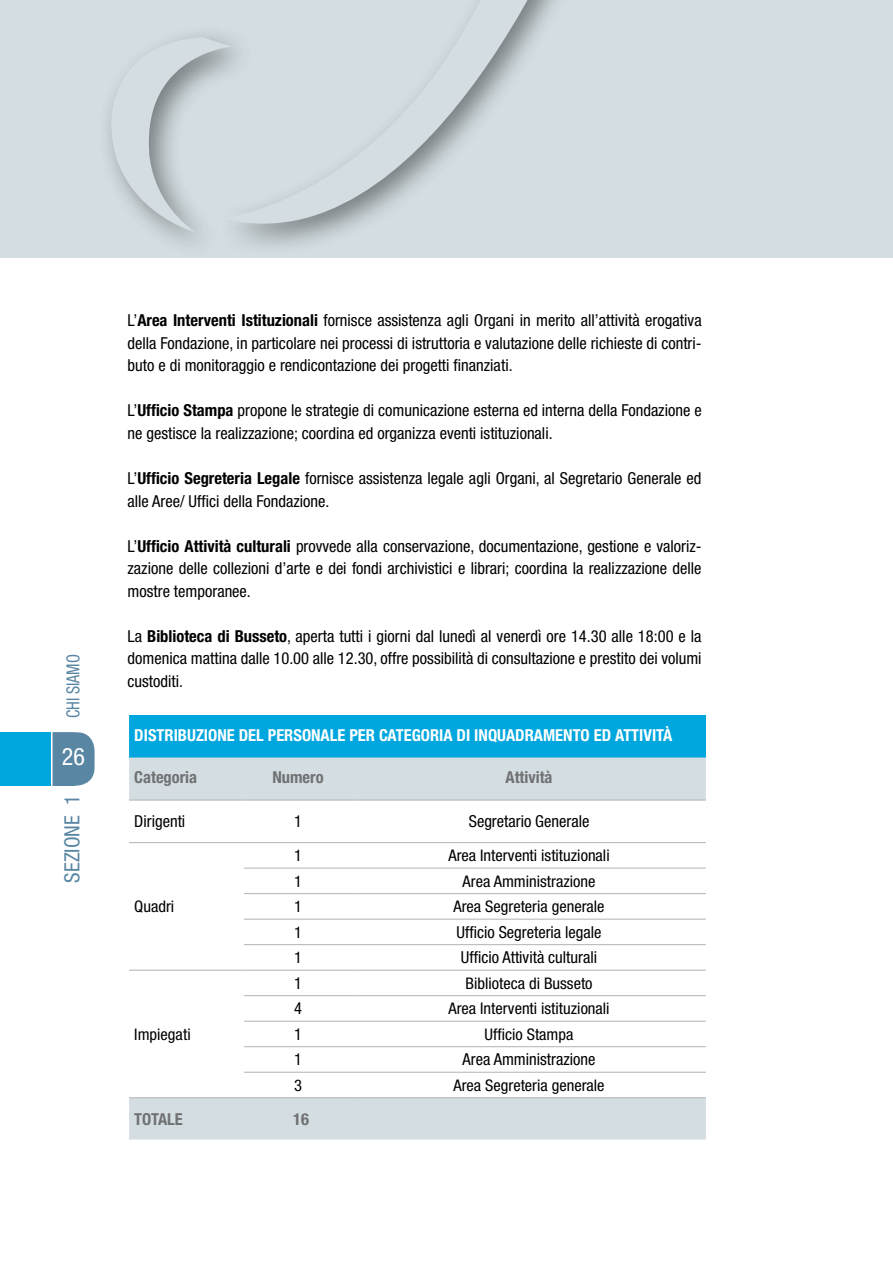
<style>
.page{position:relative;width:893px;height:1263px;background:#fff}
.page>*{position:absolute;margin:0;border:0;box-sizing:border-box;transform-origin:0 0}
.t1{font:condensed 24px "Helvetica Neue LT Std";color:#fff}
.t2{font:condensed 21px "Helvetica Neue LT Std";color:#5986a3}
.t3{font:condensed 18px "Helvetica Neue LT Std";color:#5986a3;scale:.9 1}
.t4{font:condensed 16.5px/22.5px "Helvetica Neue LT Std";color:#000;text-align:justify}
.t5{font:700 condensed 16.5px "Helvetica Neue LT Std";color:#fff}
.t6{font:700 condensed 16.5px "Helvetica Neue LT Std";color:#707172}
.t7{font:condensed 16.05px "Helvetica Neue LT Std";color:#000}
.s1{font-weight:700}
</style>
<div class="page">
<div style="left:0;top:732px;width:52px;height:54px;background:#00a6de"></div>
<svg style="left:53px;top:732px;width:13px;height:54px"></svg>
<div style="left:441px;top:0;width:452px;height:258px;background:#d4dee2"></div>
<div style="left:0;top:0;width:700px;height:255px;background:#d4dee2"></div>
<svg style="left:109px;top:37px;width:104px;height:196px"></svg>
<div style="left:213px;top:0;width:487px;height:255px;background:#000;opacity:.45"></div>
<svg style="left:223px;top:0;width:477px;height:255px"></svg>
<div style="left:52px;top:732px;width:43px;height:54px;background:#5986a3;border-radius:18px"></div>
<hr style="left:51px;top:728px;width:2px;height:59px;background:#fff">
<div style="left:128px;top:715px;width:578px;height:42px;background:#00a6de"></div>
<div style="left:129px;top:757px;width:577px;height:382px;background:#d4dee2"></div>
<svg style="left:129px;top:801px;width:577px;height:296px"></svg>
<hr style="left:128px;top:715px;width:1px;height:42px;background:#fff">
<hr style="left:129px;top:800px;width:115px;height:1px;background:#b1b3b4">
<hr style="left:244px;top:800px;width:108px;height:1px;background:#b1b3b4">
<hr style="left:352px;top:800px;width:354px;height:1px;background:#b1b3b4">
<hr style="left:129px;top:842px;width:115px;height:1px;background:#b1b3b4">
<hr style="left:244px;top:842px;width:108px;height:1px;background:#b1b3b4">
<hr style="left:352px;top:842px;width:354px;height:1px;background:#b1b3b4">
<hr style="left:244px;top:868px;width:108px;height:1px;background:#b1b3b4">
<hr style="left:352px;top:868px;width:354px;height:1px;background:#b1b3b4">
<hr style="left:244px;top:893px;width:108px;height:1px;background:#b1b3b4">
<hr style="left:352px;top:893px;width:354px;height:1px;background:#b1b3b4">
<hr style="left:244px;top:919px;width:108px;height:1px;background:#b1b3b4">
<hr style="left:352px;top:919px;width:354px;height:1px;background:#b1b3b4">
<hr style="left:129px;top:970px;width:115px;height:1px;background:#b1b3b4">
<hr style="left:244px;top:944px;width:108px;height:1px;background:#b1b3b4">
<hr style="left:244px;top:970px;width:108px;height:1px;background:#b1b3b4">
<hr style="left:352px;top:944px;width:354px;height:1px;background:#b1b3b4">
<hr style="left:352px;top:970px;width:354px;height:1px;background:#b1b3b4">
<hr style="left:244px;top:995px;width:108px;height:1px;background:#b1b3b4">
<hr style="left:352px;top:995px;width:354px;height:1px;background:#b1b3b4">
<hr style="left:244px;top:1021px;width:108px;height:1px;background:#b1b3b4">
<hr style="left:352px;top:1021px;width:354px;height:1px;background:#b1b3b4">
<hr style="left:244px;top:1046px;width:108px;height:1px;background:#b1b3b4">
<hr style="left:352px;top:1046px;width:354px;height:1px;background:#b1b3b4">
<hr style="left:244px;top:1072px;width:108px;height:1px;background:#b1b3b4">
<hr style="left:352px;top:1072px;width:354px;height:1px;background:#b1b3b4">
<hr style="left:129px;top:1097px;width:115px;height:1px;background:#b1b3b4">
<hr style="left:244px;top:1097px;width:108px;height:1px;background:#b1b3b4">
<hr style="left:352px;top:1097px;width:354px;height:1px;background:#b1b3b4">
<p class="t3" style="left:63px;top:718px;width:73px;rotate:-90deg">CHI SIAMO</p>
<h1 class="t1" style="left:62px;top:743px;width:25px">26</h1>
<p class="t2" style="left:60px;top:883px;width:89px;rotate:-90deg">SEZIONE 1</p>
<p class="t4" style="left:128px;top:309px;width:576px">L’<span class="s1">Area Interventi Istituzionali</span> fornisce assistenza agli Organi in merito all’attività erogativa della Fondazione, in particolare nei processi di istruttoria e valutazione delle richieste di contri&shy;buto e di monitoraggio e rendicontazione dei progetti finanziati.</p>
<p class="t4" style="left:128px;top:399px;width:576px">L’<span class="s1">Ufficio Stampa</span> propone le strategie di comunicazione esterna ed interna della Fondazione e ne gestisce la realizzazione; coordina ed organizza eventi istituzionali.</p>
<p class="t4" style="left:128px;top:467px;width:575px">L’<span class="s1">Ufficio Segreteria Legale</span> fornisce assistenza legale agli Organi, al Segretario Generale ed alle Aree/ Uffici della Fondazione.</p>
<p class="t4" style="left:128px;top:534px;width:576px">L’<span class="s1">Ufficio Attività culturali</span> provvede alla conservazione, documentazione, gestione e valoriz&shy;zazione delle collezioni d’arte e dei fondi archivistici e librari; coordina la realizzazione delle mostre temporanee.</p>
<p class="t4" style="left:128px;top:624px;width:576px">La <span class="s1">Biblioteca di Busseto</span>, aperta tutti i giorni dal lunedì al venerdì ore 14.30 alle 18:00 e la domenica mattina dalle 10.00 alle 12.30, offre possibilità di consultazione e prestito dei volumi custoditi.</p>
<p class="t5" style="left:134px;top:725px;width:540px">DISTRIBUZIONE DEL PERSONALE PER CATEGORIA DI INQUADRAMENTO ED ATTIVITÀ</p>
<p class="t6" style="left:134px;top:767px;width:64px">Categoria</p>
<p class="t6" style="left:272px;top:767px;width:53px">Numero</p>
<p class="t6" style="left:506px;top:767px;width:49px">Attività</p>
<p class="t4" style="left:134px;top:810px;width:53px">Dirigenti</p>
<p class="t4" style="left:294px;top:810px;width:9px">1</p>
<p class="t4" style="left:469px;top:810px;width:122px">Segretario Generale</p>
<p class="t7" style="left:134px;top:897px;width:42px">Quadri</p>
<p class="t7" style="left:134px;top:1025px;width:58px">Impiegati</p>
<p class="t7" style="left:294px;top:846px;width:9px">1</p>
<p class="t7" style="left:448px;top:846px;width:163px">Area Interventi istituzionali</p>
<p class="t7" style="left:294px;top:872px;width:9px">1</p>
<p class="t7" style="left:463px;top:872px;width:134px">Area Amministrazione</p>
<p class="t7" style="left:294px;top:897px;width:9px">1</p>
<p class="t7" style="left:453px;top:897px;width:153px">Area Segreteria generale</p>
<p class="t7" style="left:294px;top:923px;width:9px">1</p>
<p class="t4" style="left:456px;top:920px;width:147px">Ufficio Segreteria legale</p>
<p class="t7" style="left:294px;top:948px;width:9px">1</p>
<p class="t4" style="left:461px;top:946px;width:138px">Ufficio Attività culturali</p>
<p class="t4" style="left:294px;top:972px;width:9px">1</p>
<p class="t7" style="left:465px;top:974px;width:129px">Biblioteca di Busseto</p>
<p class="t4" style="left:294px;top:997px;width:9px">4</p>
<p class="t7" style="left:448px;top:999px;width:163px">Area Interventi istituzionali</p>
<p class="t4" style="left:294px;top:1023px;width:9px">1</p>
<p class="t7" style="left:485px;top:1025px;width:90px">Ufficio Stampa</p>
<p class="t4" style="left:294px;top:1048px;width:9px">1</p>
<p class="t4" style="left:463px;top:1048px;width:134px">Area Amministrazione</p>
<p class="t7" style="left:294px;top:1076px;width:9px">3</p>
<p class="t7" style="left:453px;top:1076px;width:153px">Area Segreteria generale</p>
<p class="t6" style="left:134px;top:1109px;width:50px">TOTALE</p>
<p class="t6" style="left:293px;top:1109px;width:17px">16</p>
</div>
